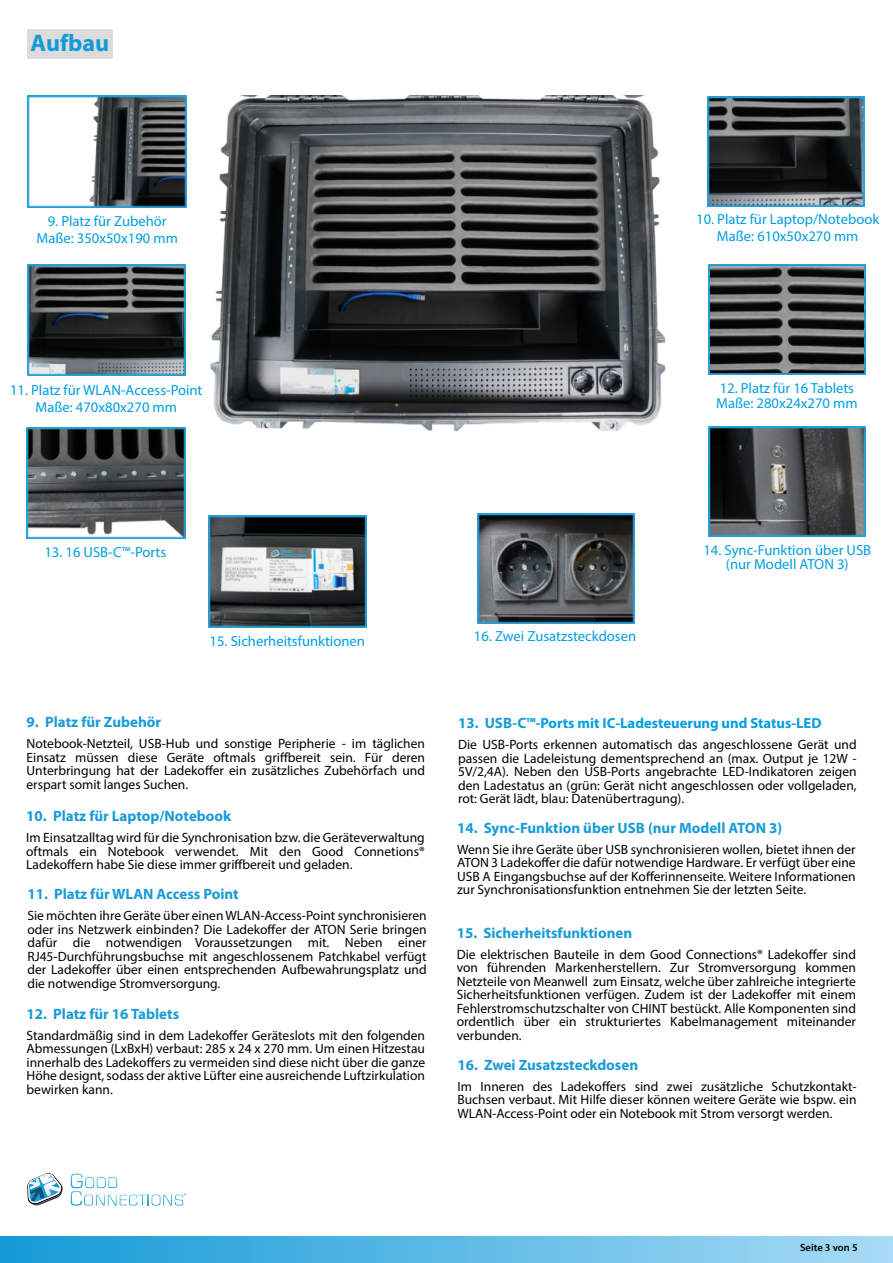
<style>
.page{position:relative;width:893px;height:1263px;background:#fff}
.page>*{position:absolute;margin:0;border:0;box-sizing:border-box;transform-origin:0 0}
.t1{font:700 24px "Myriad Pro";color:#149bd7}
.t2{font:700 15px "Myriad Pro";color:#189bd7}
.t3{font:14.7px/17.5px "Myriad Pro";color:#009ee2;text-align:center}
.t4{font:700 14.7px "Myriad Pro";color:#009ee2}
.t5{font:13.5px/13.5px "Myriad Pro";color:#000;text-align:justify}
.t6{font:600 10.5px "Myriad Pro";color:#000}
.s1{font-size:15px;color:#189bd7}
</style>
<div class="page">
<div style="left:0;top:1236px;width:893px;height:27px;background:linear-gradient(to right,#1399d6,#a8dbf5)"></div>
<img style="left:175px;top:96px;width:491px;height:346px">
<div style="left:27px;top:29px;width:86px;height:29px;background:#dcdbdd"></div>
<img style="left:28px;top:96px;width:159px;height:111px">
<img style="left:27px;top:427px;width:158px;height:111px">
<img style="left:709px;top:265px;width:156px;height:109px">
<img style="left:27px;top:265px;width:158px;height:111px">
<img style="left:708px;top:96px;width:157px;height:110px">
<img style="left:708px;top:426px;width:157px;height:111px">
<img style="left:477px;top:513px;width:157px;height:110px">
<img style="left:209px;top:516px;width:158px;height:111px">
<img style="left:711px;top:267px;width:152px;height:105px">
<svg style="left:27px;top:1173px;width:35px;height:32px"></svg>
<svg style="left:70px;top:1173px;width:116px;height:33px"></svg>
<h1 class="t1" style="left:31px;top:33px;width:80px">Aufbau</h1>
<p class="t3" style="left:36px;top:213px;width:143px">9. Platz für Zubehör<br>Maße: 350x50x190 mm</p>
<p class="t3" style="left:696px;top:211px;width:185px">10. Platz für Laptop/Notebook<br>Maße: 610x50x270 mm</p>
<p class="t3" style="left:10px;top:381px;width:194px">11. Platz für WLAN-Access-Point<br>Maße: 470x80x270 mm</p>
<p class="t3" style="left:716px;top:381px;width:143px;line-height:14.5px;text-align:left">12. Platz für 16 Tablets<br>Maße: 280x24x270 mm</p>
<p class="t3" style="left:44px;top:543px;width:123px">13. 16 USB-C™-Ports</p>
<p class="t3" style="left:210px;top:633px;width:157px">15. Sicherheitsfunktionen</p>
<p class="t2" style="left:27px;top:716px;width:136px">9. Platz für Zubehör</p>
<p class="t5" style="left:27px;top:737px;width:400px">Notebook-Netzteil, USB-Hub und sonstige Peripherie - im täglichen Einsatz müssen diese Geräte oftmals griffbereit sein. Für deren Unterbringung hat der Ladekoffer ein zusätzliches Zubehörfach und erspart somit langes Suchen.</p>
<p class="t2" style="left:26px;top:810px;width:207px">10. Platz für Laptop/Notebook</p>
<p class="t5" style="left:26px;top:831px;width:400px">Im Einsatzalltag wird für die Synchronisation bzw. die Geräteverwaltung oftmals ein Notebook verwendet. Mit den Good Connetions® Ladekoffern habe Sie diese immer griffbereit und geladen.</p>
<p class="t2" style="left:27px;top:888px;width:213px">11. Platz für WLAN Access Point</p>
<p class="t5" style="left:27px;top:909px;width:401px">Sie möchten ihre Geräte über einen WLAN-Access-Point synchronisieren oder ins Netzwerk einbinden? Die Ladekoffer der ATON Serie bringen dafür die notwendigen Voraussetzungen mit. Neben einer RJ45-Durchführungsbuchse mit angeschlossenem Patchkabel verfügt der Ladekoffer über einen entsprechenden Aufbewahrungsplatz und die notwendige Stromversorgung.</p>
<p class="t2" style="left:27px;top:1008px;width:154px">12. Platz für 16 Tablets</p>
<p class="t5" style="left:27px;top:1029px;width:400px">Standardmäßig sind in dem Ladekoffer Geräteslots mit den folgenden Abmessungen (LxBxH) verbaut: 285 x 24 x 270 mm. Um einen Hitzestau innerhalb des Ladekoffers zu vermeiden sind diese nicht über die ganze Höhe designt, sodass der aktive Lüfter eine ausreichende Luftzirkulation bewirken kann.</p>
<p class="t3" style="left:474px;top:628px;width:164px">16. Zwei Zusatzsteckdosen</p>
<p class="t3" style="left:703px;top:543px;width:169px;line-height:14.7px">14. Sync-Funktion über USB (nur Modell ATON 3)</p>
<p class="t4" style="left:458px;top:717px;width:365px"><span class="s1">13. USB-C</span>™-Ports mit IC-Ladesteuerung und Status-LED</p>
<p class="t5" style="left:458px;top:738px;width:400px">Die USB-Ports erkennen automatisch das angeschlossene Gerät und passen die Ladeleistung dementsprechend an (max. Output je 12W - 5V/2,4A). Neben den USB-Ports angebrachte LED-Indikatoren zeigen den Ladestatus an (grün: Gerät nicht angeschlossen oder vollgeladen, rot: Gerät lädt, blau: Datenübertragung).</p>
<p class="t2" style="left:457px;top:822px;width:326px">14. Sync-Funktion über USB (nur Modell ATON 3)</p>
<p class="t5" style="left:457px;top:843px;width:400px">Wenn Sie ihre Geräte über USB synchronisieren wollen, bietet ihnen der ATON 3 Ladekoffer die dafür notwendige Hardware. Er verfügt über eine USB A Eingangsbuchse auf der Kofferinnenseite. Weitere Informationen zur Synchronisationsfunktion entnehmen Sie der letzten Seite.</p>
<p class="t2" style="left:457px;top:927px;width:177px">15. Sicherheitsfunktionen</p>
<p class="t5" style="left:457px;top:948px;width:401px">Die elektrischen Bauteile in dem Good Connections® Ladekoffer sind von führenden Markenherstellern. Zur Stromversorgung kommen Netzteile von Meanwell zum Einsatz, welche über zahlreiche integrierte Sicherheitsfunktionen verfügen. Zudem ist der Ladekoffer mit einem Fehlerstromschutzschalter von CHINT bestückt. Alle Komponenten sind ordentlich über ein strukturiertes Kabelmanagement miteinander verbunden.</p>
<p class="t2" style="left:457px;top:1059px;width:182px">16. Zwei Zusatzsteckdosen</p>
<p class="t5" style="left:457px;top:1080px;width:401px">Im Inneren des Ladekoffers sind zwei zusätzliche Schutzkontakt-Buchsen verbaut. Mit Hilfe dieser können weitere Geräte wie bspw. ein WLAN-Access-Point oder ein Notebook mit Strom versorgt werden.</p>
<p class="t6" style="left:800px;top:1242px;width:59px">Seite 3 von 5</p>
</div>
